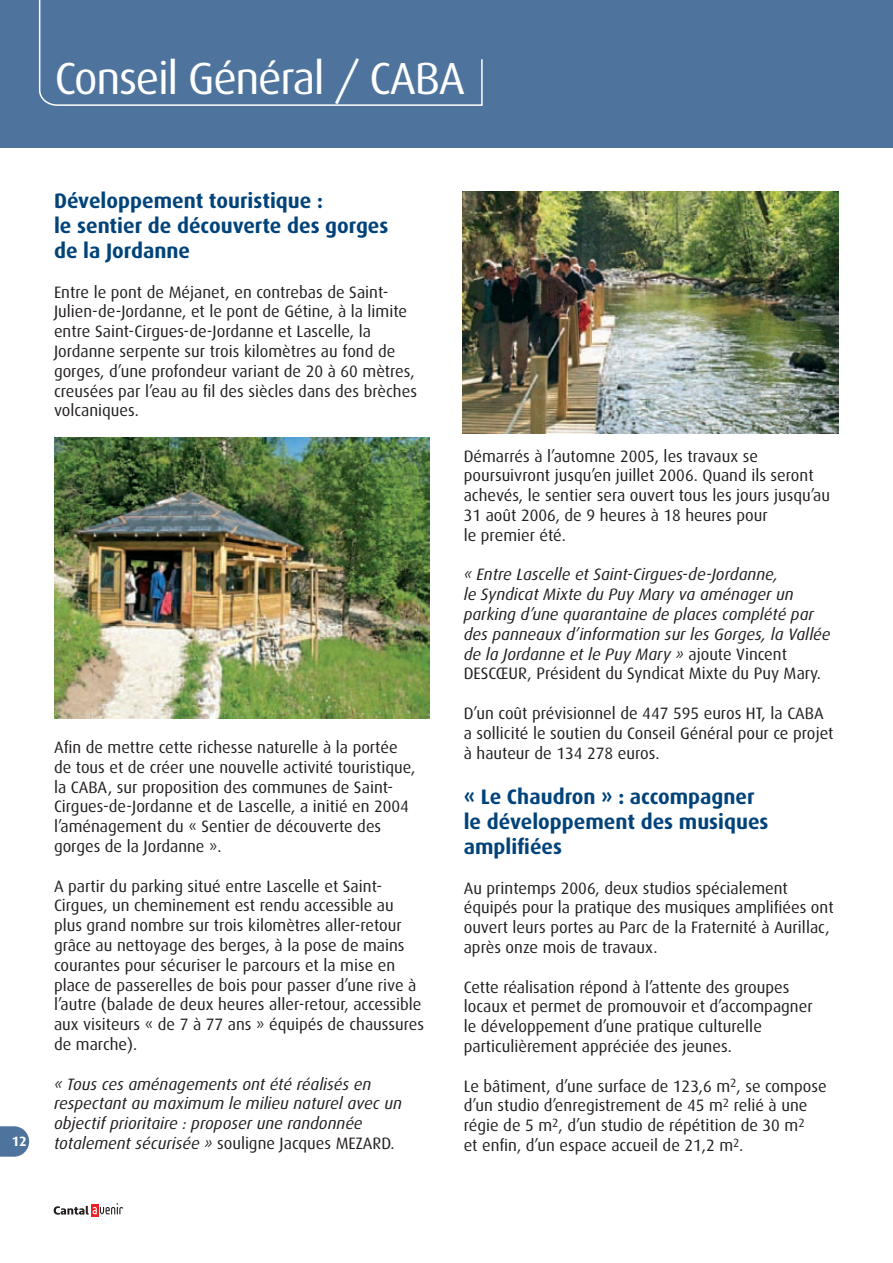
<style>
.page{position:relative;width:893px;height:1263px;background:#fff}
.page>*{position:absolute;margin:0;border:0;box-sizing:border-box;transform-origin:0 0}
.t1{font:45px "Dax";letter-spacing:-.03em;color:#fff}
.t2{font:700 21px/25.2px "Dax";color:#00437a}
.t3{font:16.5px/19.8px "Dax";color:#231f20}
.t4{font:italic 16.5px/19.8px "Dax";color:#231f20}
.t5{font:700 13.5px "Dax";color:#fff}
.s1{font-style:normal}
</style>
<div class="page">
<div style="left:91px;top:1204px;width:7px;height:13px;background:#ee1d23"></div>
<svg style="left:54px;top:1203px;width:69px;height:12px"></svg>
<svg style="left:0;top:1126px;width:29px;height:31px"></svg>
<div style="left:0;top:0;width:892px;height:148px;background:#4e749e"></div>
<svg style="left:38px;top:0;width:445px;height:106px"></svg>
<img style="left:54px;top:437px;width:376px;height:282px">
<img style="left:462px;top:191px;width:376px;height:243px">
<h1 class="t1" style="left:55px;top:57px;width:411px">Conseil Général / CABA</h1>
<p class="t2" style="left:54px;top:189px;width:336px">Développement touristique :<br>le sentier de découverte des gorges de la Jordanne</p>
<p class="t3" style="left:54px;top:283px;width:364px">Entre le pont de Méjanet, en contrebas de Saint-Julien-de-Jordanne, et le pont de Gétine, à la limite entre Saint-Cirgues-de-Jordanne et Lascelle, la Jordanne serpente sur trois kilomètres au fond de gorges, d’une profondeur variant de 20 à 60 mètres, creusées par l’eau au fil des siècles dans des brèches volcaniques.</p>
<p class="t5" style="left:12px;top:1135px;width:16px">12</p>
<p class="t3" style="left:54px;top:738px;width:363px">Afin de mettre cette richesse naturelle à la portée de tous et de créer une nouvelle activité touristique, la CABA, sur proposition des communes de Saint-Cirgues-de-Jordanne et de Lascelle, a initié en 2004 l’aménagement du « Sentier de découverte des gorges de la Jordanne ».</p>
<p class="t3" style="left:54px;top:877px;width:371px">A partir du parking situé entre Lascelle et Saint-Cirgues, un cheminement est rendu accessible au plus grand nombre sur trois kilomètres aller-retour grâce au nettoyage des berges, à la pose de mains courantes pour sécuriser le parcours et la mise en place de passerelles de bois pour passer d’une rive à l’autre (balade de deux heures aller-retour, accessible aux visiteurs « de 7 à 77 ans » équipés de chaussures de marche).</p>
<p class="t4" style="left:54px;top:1076px;width:349px">« Tous ces aménagements ont été réalisés en respectant au maximum le milieu naturel avec un objectif prioritaire : proposer une randonnée totalement sécurisée » <span class="s1">souligne Jacques MEZARD.</span></p>
<p class="t3" style="left:463px;top:447px;width:368px">Démarrés à l’automne 2005, les travaux se poursuivront jusqu’en juillet 2006. Quand ils seront achevés, le sentier sera ouvert tous les jours jusqu’au 31 août 2006, de 9 heures à 18 heures pour<br>le premier été.</p>
<p class="t4" style="left:463px;top:566px;width:368px">« Entre Lascelle et Saint-Cirgues-de-Jordanne,<br>le Syndicat Mixte du Puy Mary va aménager un parking d’une quarantaine de places complété par des panneaux d’information sur les Gorges, la Vallée de la Jordanne et le Puy Mary » <span class="s1">ajoute Vincent DESCŒUR, Président du Syndicat Mixte du Puy Mary.</span></p>
<p class="t3" style="left:463px;top:704px;width:371px">D’un coût prévisionnel de 447 595 euros HT, la CABA a sollicité le soutien du Conseil Général pour ce projet à hauteur de 134 278 euros.</p>
<p class="t2" style="left:463px;top:785px;width:306px">« Le Chaudron » : accompagner le développement des musiques amplifiées</p>
<p class="t3" style="left:463px;top:879px;width:371px">Au printemps 2006, deux studios spécialement équipés pour la pratique des musiques amplifiées ont ouvert leurs portes au Parc de la Fraternité à Aurillac, après onze mois de travaux.</p>
<p class="t3" style="left:463px;top:978px;width:350px">Cette réalisation répond à l’attente des groupes locaux et permet de promouvoir et d’accompagner le développement d’une pratique culturelle particulièrement appréciée des jeunes.</p>
<p class="t3" style="left:463px;top:1077px;width:364px">Le bâtiment, d’une surface de 123,6 m<sup>2</sup>, se compose d’un studio d’enregistrement de 45 m<sup>2</sup> relié à une régie de 5 m<sup>2</sup>, d’un studio de répétition de 30 m<sup>2<br></sup>et enfin, d’un espace accueil de 21,2 m<sup>2</sup>.</p>
</div>
